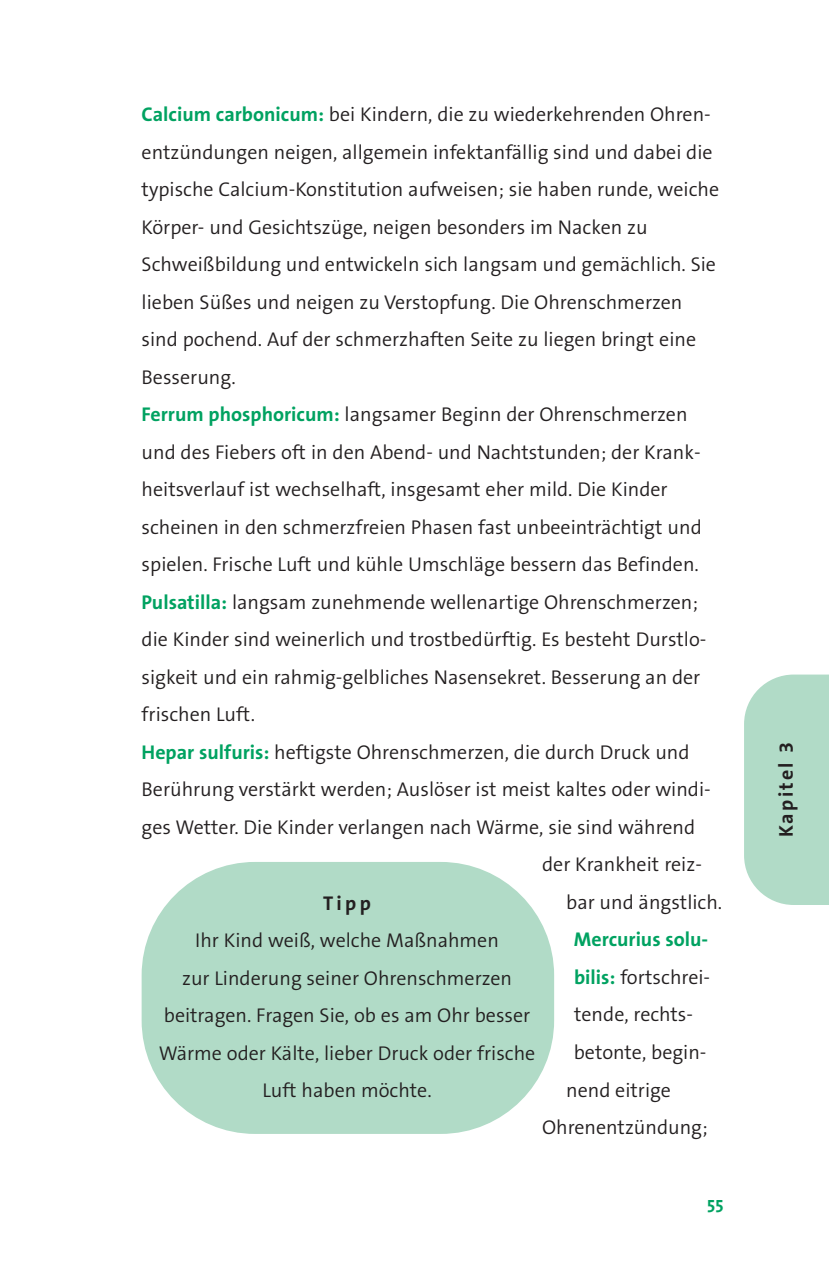
<style>
.page{position:relative;width:829px;height:1276px;background:#fff}
.page>*{position:absolute;margin:0;border:0;box-sizing:border-box;transform-origin:0 0}
.t1{font:300 20px/37.5px "The Sans B4";color:#231f20;text-align:center}
.t2{font:700 20px "The Sans B7";color:#00a261}
.t3{font:700 20px "The Sans B7";letter-spacing:.11em;color:#231f20}
.t4{font:700 17.5px "The Serif";color:#00a261}
.s1{font-family:"The Sans B7";font-weight:700;color:#00a261}
</style>
<div class="page">
<svg style="left:141px;top:674px;width:688px;height:460px"></svg>
<p class="t1" style="left:142px;top:96px;width:571px"><span class="s1">Calcium carbonicum:</span> bei Kindern, die zu wiederkehrenden Ohren-</p>
<p class="t1" style="left:142px;top:134px;width:572px">entzündungen neigen, allgemein infektanfällig sind und dabei die</p>
<p class="t1" style="left:142px;top:171px;width:579px">typische Calcium-Konstitution aufweisen; sie haben runde, weiche</p>
<p class="t1" style="left:142px;top:209px;width:507px">Körper- und Gesichtszüge, neigen besonders im Nacken zu</p>
<p class="t1" style="left:142px;top:246px;width:576px">Schweißbildung und entwickeln sich langsam und gemächlich. Sie</p>
<p class="t1" style="left:142px;top:284px;width:542px">lieben Süßes und neigen zu Verstopfung. Die Ohrenschmerzen</p>
<p class="t1" style="left:142px;top:321px;width:556px">sind pochend. Auf der schmerzhaften Seite zu liegen bringt eine</p>
<p class="t1" style="left:142px;top:359px;width:96px">Besserung.</p>
<p class="t1" style="left:142px;top:396px;width:547px"><span class="s1">Ferrum phosphoricum:</span> langsamer Beginn der Ohrenschmerzen</p>
<p class="t1" style="left:142px;top:434px;width:560px">und des Fiebers oft in den Abend- und Nachtstunden; der Krank-</p>
<p class="t1" style="left:142px;top:471px;width:528px">heitsverlauf ist wechselhaft, insgesamt eher mild. Die Kinder</p>
<p class="t1" style="left:142px;top:509px;width:562px">scheinen in den schmerzfreien Phasen fast unbeeinträchtigt und</p>
<p class="t1" style="left:142px;top:546px;width:559px">spielen. Frische Luft und kühle Umschläge bessern das Befinden.</p>
<p class="t1" style="left:142px;top:584px;width:558px"><span class="s1">Pulsatilla:</span> langsam zunehmende wellenartige Ohrenschmerzen;</p>
<p class="t1" style="left:142px;top:621px;width:566px">die Kinder sind weinerlich und trostbedürftig. Es besteht Durstlo-</p>
<p class="t1" style="left:142px;top:659px;width:560px">sigkeit und ein rahmig-gelbliches Nasensekret. Besserung an der</p>
<p class="t1" style="left:142px;top:696px;width:115px">frischen Luft.</p>
<p class="t1" style="left:142px;top:734px;width:549px"><span class="s1">Hepar sulfuris:</span> heftigste Ohrenschmerzen, die durch Druck und</p>
<p class="t1" style="left:142px;top:771px;width:571px">Berührung verstärkt werden; Auslöser ist meist kaltes oder windi-</p>
<p class="t1" style="left:142px;top:809px;width:555px">ges Wetter. Die Kinder verlangen nach Wärme, sie sind während</p>
<p class="t1" style="left:542px;top:846px;width:161px">der Krankheit reiz-</p>
<p class="t1" style="left:566px;top:884px;width:158px">bar und ängstlich.</p>
<p class="t2" style="left:574px;top:929px;width:136px">Mercurius solu-</p>
<p class="t1" style="left:574px;top:959px;width:137px"><span class="s1">bilis:</span> fortschrei-</p>
<p class="t1" style="left:574px;top:996px;width:120px">tende, rechts-</p>
<p class="t1" style="left:574px;top:1034px;width:134px">betonte, begin-</p>
<p class="t1" style="left:566px;top:1071px;width:106px">nend eitrige</p>
<p class="t1" style="left:542px;top:1109px;width:167px">Ohrenentzündung;</p>
<p class="t3" style="left:323px;top:892px;width:49px">Tipp</p>
<p class="t1" style="left:159px;top:922px;width:378px">Ihr Kind weiß, welche Maßnahmen<br>zur Linderung seiner Ohrenschmerzen beitragen. Fragen Sie, ob es am Ohr besser Wärme oder Kälte, lieber Druck oder frische Luft haben möchte.</p>
<p class="t4" style="left:707px;top:1197px;width:18px">55</p>
<p class="t3" style="left:775px;top:837px;width:97px;rotate:-90deg">Kapitel 3</p>
</div>
